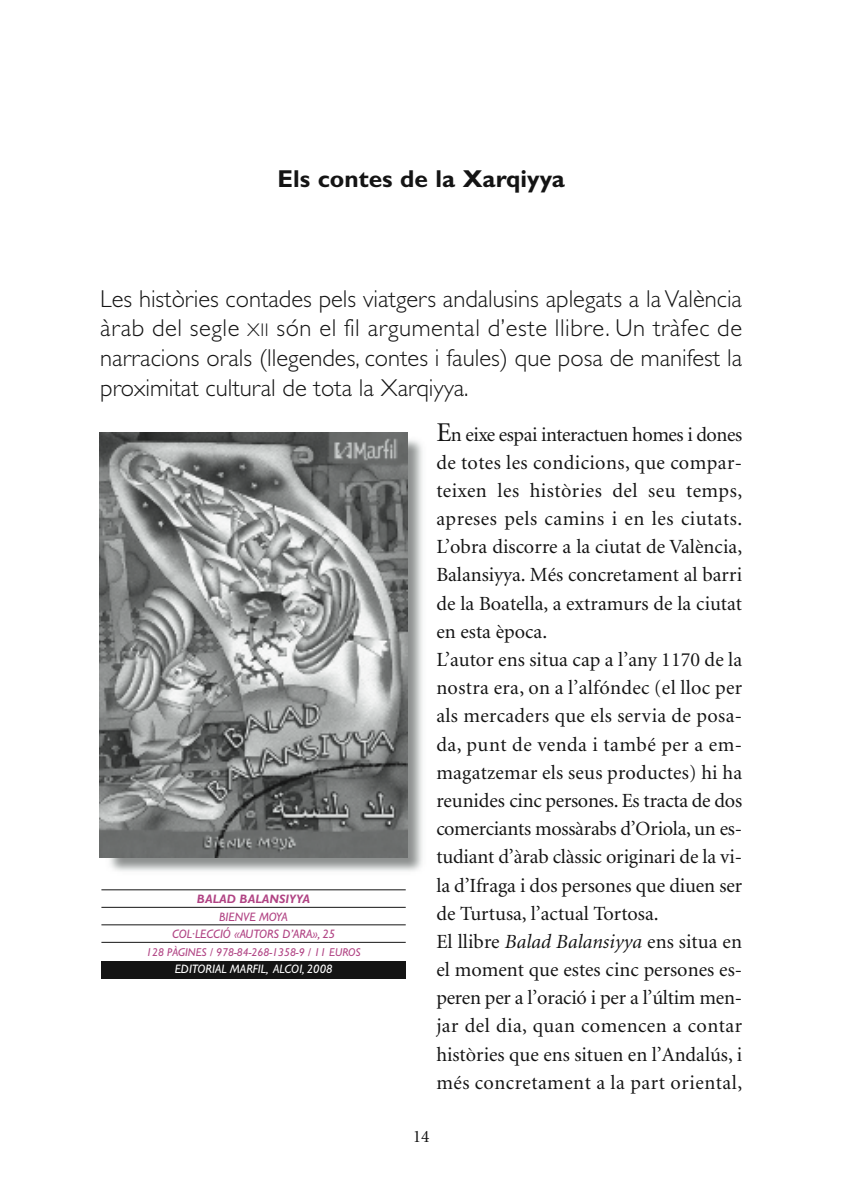
<style>
.page{position:relative;width:844px;height:1191px;background:#fff}
.page>*{position:absolute;margin:0;border:0;box-sizing:border-box;transform-origin:0 0}
.t1{font:300 24.5px/29.8px "Gill Sans";color:#141414;text-align:justify}
.t2{font:700 24.5px "Gill Sans";color:#141414}
.t3{font:20.12px/28.2px "Minion";color:#141414}
.t4{font:17.5px "Minion";color:#141414}
.t5{font:italic 12.25px/17.5px "Gill Sans";color:#b14484;text-align:center}
.t6{font:italic 12.25px "Gill Sans";color:#fff}
.t7{font:italic 700 12.25px "Gill Sans";color:#b14484}
.t8{font:italic 11.38px "Gill Sans";color:#b14484}
.s1{font-size:18.38px}
.s2{font-size:27.12px}
.s3{font-style:italic}
</style>
<div class="page">
<img style="left:99px;top:432px;width:324px;height:439px">
<img style="left:100px;top:432px;width:307px;height:425px">
<div style="left:101px;top:960px;width:304px;height:18px;background:#141414"></div>
<hr style="left:101px;top:889px;width:304px;height:1px;background:#141414">
<hr style="left:101px;top:907px;width:304px;height:1px;background:#141414">
<hr style="left:101px;top:924px;width:304px;height:1px;background:#141414">
<hr style="left:101px;top:942px;width:304px;height:1px;background:#141414">
<p class="t2" style="left:277px;top:171px;width:289px">Els contes de la Xarqiyya</p>
<p class="t1" style="left:100px;top:286px;width:643px">Les històries contades pels viatgers andalusins aplegats a la València àrab del segle <span class="s1">XII</span> són el fil argumental d’este llibre. Un tràfec de narracions orals (llegendes, contes i faules) que posa de manifest la proximitat cultural de tota la Xarqiyya.</p>
<p class="t7" style="left:197px;top:894px;width:115px">BALAD BALANSIYYA</p>
<p class="t5" style="left:172px;top:909px;width:164px">BIENVE MOYA<br>COL·LECCIÓ «AUTORS D’ARA», 25</p>
<p class="t8" style="left:146px;top:948px;width:216px">128 PÀGINES / 978-84-268-1358-9 / 11 EUROS</p>
<p class="t6" style="left:175px;top:964px;width:159px">EDITORIAL MARFIL, ALCOI, 2008</p>
<p class="t3" style="left:436px;top:422px;width:307px"><span class="s2">E</span>n eixe espai interactuen homes i dones de totes les condicions, que compar&shy;teixen les històries del seu temps, apreses pels camins i en les ciutats.<br>L’obra discorre a la ciutat de València, Balansiyya. Més concretament al barri de la Boatella, a extramurs de la ciutat en esta època.<br>L’autor ens situa cap a l’any 1170 de la nostra era, on a l’alfóndec (el lloc per als mercaders que els servia de posa&shy;da, punt de venda i també per a em&shy;magatzemar els seus productes) hi ha reunides cinc persones. Es tracta de dos comerciants mossàrabs d’Oriola, un es&shy;tudiant d’àrab clàssic originari de la vi&shy;la d’Ifraga i dos persones que diuen ser de Turtusa, l’actual Tortosa.<br>El llibre <span class="s3">Balad Balansiyya</span> ens situa en el moment que estes cinc persones es&shy;peren per a l’oració i per a l’últim men&shy;jar del dia, quan comencen a contar històries que ens situen en l’Andalús, i més concretament a la part oriental,</p>
<p class="t4" style="left:412px;top:1130px;width:18px">14</p>
</div>
